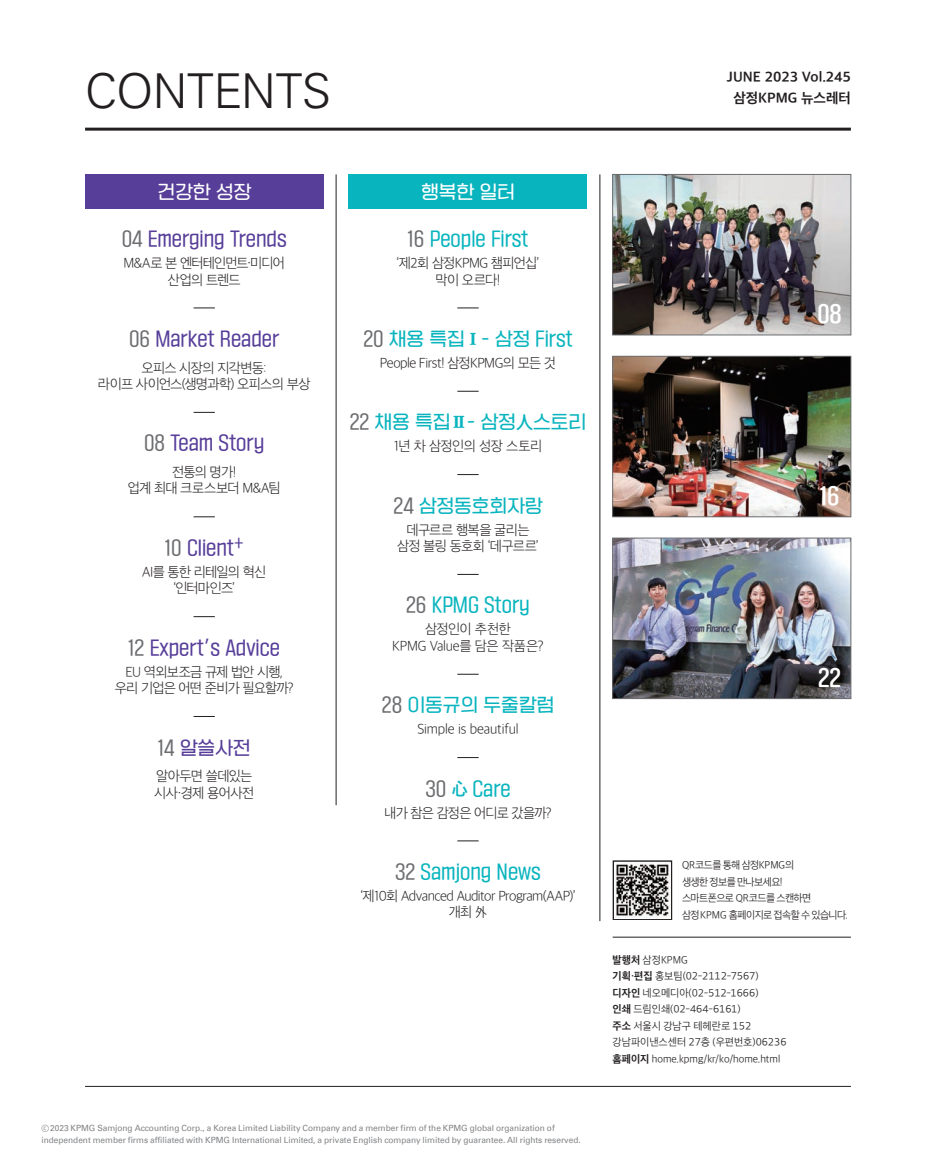
<style>
.page{position:relative;width:936px;height:1170px;background:#fff}
.page>*{position:absolute;margin:0;border:0;box-sizing:border-box;transform-origin:0 0}
.t1{font:300 48px "Univers LT Std";letter-spacing:-.01em;color:#231f20}
.t2{font:21px "SD Gyeokdong GL2 e Bd";color:#fff}
.t3{font:18px "SD Gyeokdong G204 Rg";color:#08b4be}
.t4{font:18px "SD Gyeokdong G204 Rg";color:#573e99}
.t5{font:18px "SD Gyeokdong GL2 d Rg";color:#fff}
.t6{font:13.5px/16.5px "SD Gothic Neoa b Ult Lt";letter-spacing:-.045em;color:#231f20;text-align:center}
.t7{font:13.5px "SD Gothic Neoa Uni g Bd";color:#231f20}
.t8{font:13.5px/16.5px "SD Gothic Neoa b Ult Lt";letter-spacing:-.025em;color:#231f20;text-align:center}
.t9{font:13.5px/16.5px "SD Gothic Neoa b Ult Lt";letter-spacing:-.065em;color:#231f20;text-align:center}
.t10{font:13.5px "SD Gothic Neoa b Ult Lt";letter-spacing:-.01em;color:#231f20}
.t11{font:10.2px/16.5px "SD Gothic Neoa Uni c Lt";color:#231f20}
.t12{font:10.2px/16.5px "SD Gothic Neoa Uni c Lt";letter-spacing:-.055em;color:#231f20}
.t13{font:8.55px/12.5px "Universfor KPMG";color:#808285}
.s1{color:#6c6d70}
.s2{font-family:"SD Mj Neoa Uni g Eb"}
.s3{font-family:"Noto Sans CJ Kkr";font-weight:500}
.s4{font-family:"SD Gothic Neoa f Sm"}
.s5{font-family:"SD Gothic Neoa Uni b Ul"}
.s6{font-family:"SD Gothic Neoa Uni g Bd"}
</style>
<div class="page">
<img style="left:614px;top:540px;width:235px;height:156px">
<div style="left:612px;top:538px;width:239px;height:160px;border:1px solid #6c6d70"></div>
<img style="left:614px;top:358px;width:235px;height:157px">
<div style="left:612px;top:356px;width:239px;height:161px;border:1px solid #6c6d70"></div>
<hr style="left:85px;top:1085px;width:765px;height:1px;background:#231f20">
<hr style="left:85px;top:128px;width:765px;height:3px;background:#231f20">
<div style="left:85px;top:174px;width:238px;height:34px;background:#573e99"></div>
<hr style="left:336px;top:174px;width:1px;height:631px;background:#231f20">
<hr style="left:599px;top:174px;width:1px;height:747px;background:#231f20">
<svg style="left:193px;top:307px;width:22px;height:1px"></svg>
<svg style="left:193px;top:412px;width:22px;height:1px"></svg>
<svg style="left:193px;top:516px;width:22px;height:1px"></svg>
<svg style="left:193px;top:616px;width:22px;height:1px"></svg>
<svg style="left:193px;top:716px;width:22px;height:1px"></svg>
<svg style="left:457px;top:840px;width:21px;height:1px"></svg>
<svg style="left:457px;top:757px;width:21px;height:1px"></svg>
<div style="left:612px;top:860px;width:60px;height:59px;border:1px solid #231f20"></div>
<img style="left:614px;top:862px;width:56px;height:56px">
<hr style="left:612px;top:936px;width:238px;height:1px;background:#231f20">
<div style="left:349px;top:174px;width:238px;height:34px;background:#08b4be"></div>
<svg style="left:457px;top:307px;width:21px;height:1px"></svg>
<svg style="left:457px;top:391px;width:21px;height:1px"></svg>
<svg style="left:457px;top:574px;width:21px;height:1px"></svg>
<svg style="left:457px;top:474px;width:21px;height:1px"></svg>
<svg style="left:457px;top:673px;width:21px;height:1px"></svg>
<img style="left:614px;top:176px;width:235px;height:157px">
<div style="left:612px;top:174px;width:239px;height:161px;border:1px solid #6c6d70"></div>
<h1 class="t1" style="left:85px;top:62px;width:248px">CONTENTS</h1>
<p class="t7" style="left:726px;top:70px;width:126px">JUNE 2023 Vol.245</p>
<p class="t7" style="left:733px;top:91px;width:119px">삼정KPMG 뉴스레터</p>
<h3 class="t5" style="left:157px;top:182px;width:95px">건강한 성장</h3>
<h3 class="t4" style="left:122px;top:230px;width:166px"><span class="s1">04</span> Emerging Trends</h3>
<p class="t9" style="left:123px;top:255px;width:163px">M&amp;A로 본 엔터테인먼트·미디어 산업의 트렌드</p>
<h3 class="t4" style="left:129px;top:329px;width:152px"><span class="s1">06</span> Market Reader</h3>
<p class="t6" style="left:98px;top:359px;width:214px">오피스 시장의 지각변동:<br>라이프 사이언스(생명과학) 오피스의 부상</p>
<h3 class="t4" style="left:144px;top:434px;width:122px"><span class="s1">08</span> Team Story</h3>
<p class="t6" style="left:128px;top:463px;width:154px">전통의 명가!<br>업계 최대 크로스보더 M&amp;A팀</p>
<h3 class="t4" style="left:165px;top:538px;width:80px"><span class="s1">10</span> Client<sup>+</sup></h3>
<p class="t6" style="left:142px;top:563px;width:126px">AI를 통한 리테일의 혁신 ‘인터마인즈’</p>
<h3 class="t4" style="left:128px;top:638px;width:153px"><span class="s1">12</span> Expert′s Advice</h3>
<p class="t6" style="left:115px;top:663px;width:180px">EU 역외보조금 규제 법안 시행, 우리 기업은 어떤 준비가 필요할까?</p>
<h3 class="t4" style="left:158px;top:738px;width:94px"><span class="s1">14</span> 알쓸사전</h3>
<p class="t6" style="left:154px;top:767px;width:102px;text-align:left">알아두면 쓸데있는 시사·경제 용어사전</p>
<h3 class="t5" style="left:421px;top:182px;width:95px">행복한 일터</h3>
<h3 class="t3" style="left:407px;top:230px;width:122px"><span class="s1">16</span> People First</h3>
<p class="t6" style="left:396px;top:255px;width:144px">‘제2회 삼정KPMG 챔피언십’ 막이 오르다!</p>
<h3 class="t3" style="left:363px;top:329px;width:211px"><span class="s1">20</span> 채용 특집<span class="s2">Ⅰ</span>- 삼정 First</h3>
<p class="t6" style="left:380px;top:354px;width:178px">People First! 삼정KPMG의 모든 것</p>
<h3 class="t3" style="left:350px;top:413px;width:238px"><span class="s1">22</span> 채용 특집<span class="s2">Ⅱ</span>- 삼정<span class="s3">人</span>스토리</h3>
<p class="t6" style="left:394px;top:438px;width:150px">1년 차 삼정인의 성장 스토리</p>
<h3 class="t3" style="left:393px;top:496px;width:150px"><span class="s1">24</span> 삼정동호회자랑</h3>
<p class="t6" style="left:397px;top:521px;width:143px">데구르르 행복을 굴리는 삼정 볼링 동호회 ‘데구르르’</p>
<h3 class="t3" style="left:406px;top:596px;width:125px"><span class="s1">26</span> KPMG Story</h3>
<p class="t8" style="left:392px;top:621px;width:153px">삼정인이 추천한<br>KPMG Value를 담은 작품은?</p>
<h3 class="t3" style="left:382px;top:695px;width:174px"><span class="s1">28</span> 이동규의 두줄칼럼</h3>
<p class="t10" style="left:417px;top:722px;width:103px">Simple is beautiful</p>
<h3 class="t3" style="left:425px;top:779px;width:87px"><span class="s1">30</span> <span class="s4">心</span> Care</h3>
<p class="t6" style="left:384px;top:804px;width:169px">내가 참은 감정은 어디로 갔을까?</p>
<h3 class="t3" style="left:395px;top:862px;width:147px"><span class="s1">32</span> Samjong News</h3>
<p class="t6" style="left:360px;top:887px;width:217px">‘제10회 Advanced Auditor Program(AAP)’ 개최 外</p>
<p class="t13" style="left:41px;top:1121px;width:541px"><span class="s5">ⓒ</span> 2023 KPMG Samjong Accounting Corp., a Korea Limited Liability Company and a member firm of the KPMG global organization of independent member firms affiliated with KPMG International Limited, a private English company limited by guarantee. All rights reserved.</p>
<h2 class="t2" style="left:817px;top:303px;width:26px">08</h2>
<h2 class="t2" style="left:819px;top:485px;width:21px">16</h2>
<h2 class="t2" style="left:818px;top:666px;width:24px">22</h2>
<p class="t12" style="left:682px;top:856px;width:167px">QR코드를 통해 삼정KPMG의<br>생생한 정보를 만나보세요!<br>스마트폰으로 QR코드를 스캔하면 삼정KPMG 홈페이지로 접속할 수 있습니다.</p>
<p class="t11" style="left:612px;top:951px;width:175px"><span class="s6">발행처</span> 삼정KPMG<br><span class="s6">기획·편집</span> 홍보팀(02-2112-7567) <span class="s6">디자인</span> 네오메디아(02-512-1666)<br><span class="s6">인쇄</span> 드림인쇄(02-464-6161)<br><span class="s6">주소</span> 서울시 강남구 테헤란로 152 강남파이낸스센터 27층 (우편번호)06236 <span class="s6">홈페이지</span> home.kpmg/kr/ko/home.html</p>
</div>
